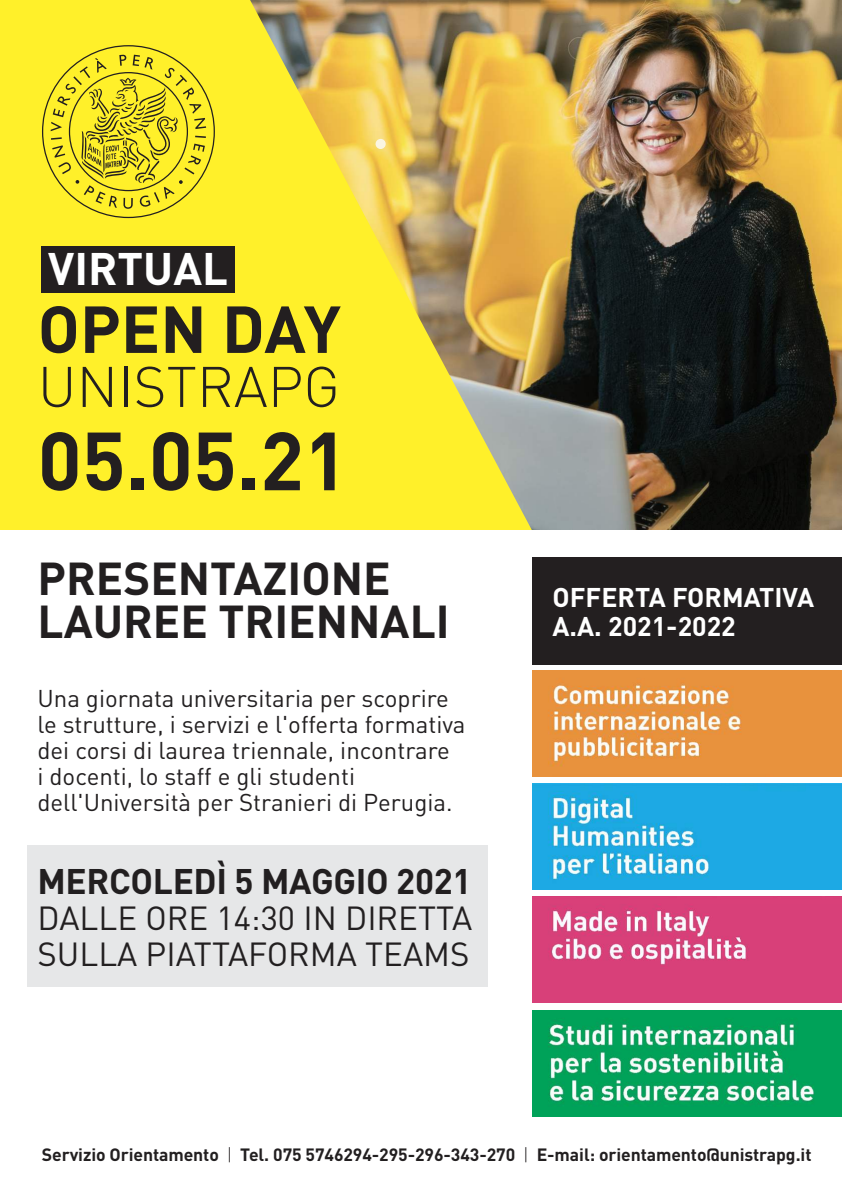
<style>
.page{position:relative;width:842px;height:1191px;background:#fff}
.page>*{position:absolute;margin:0;border:0;box-sizing:border-box;transform-origin:0 0}
.t1{font:700 81px "DIN";color:#231f20}
.t2{font:700 65.3px "DIN";color:#231f20}
.t3{font:300 56.3px "DIN";color:#231f20}
.t4{font:700 45.5px/43.3px "DIN";color:#221f20}
.t5{font:700 45px "DIN";color:#fff}
.t6{font:700 35.1px "DIN";letter-spacing:-.01em;color:#221f20}
.t7{font:33px/36px "DIN";color:#221f20}
.t8{font:700 26.8px/29px "DIN";color:#fff}
.t9{font:24px/25.9px "DIN";color:#221f20}
.t10{font:700 17.6px "DIN";letter-spacing:-.005em;color:#221f20}
.s1{font-weight:300}
</style>
<div class="page">
<img style="left:533px;top:670px;width:309px;height:106px">
<img style="left:533px;top:783px;width:309px;height:106px">
<img style="left:533px;top:896px;width:309px;height:106px">
<img style="left:533px;top:1010px;width:309px;height:106px">
<div style="left:532px;top:557px;width:310px;height:107px;background:#231f20"></div>
<img style="left:579px;top:0;width:263px;height:529px">
<svg style="left:0;top:0;width:579px;height:529px;background:#e8d33d"></svg>
<svg style="left:26px;top:39px;width:190px;height:187px;background:#e6d828"></svg>
<div style="left:41px;top:246px;width:193px;height:47px;background:#231f20"></div>
<div style="left:27px;top:845px;width:461px;height:142px;background:#e6e7e8"></div>
<h3 class="t5" style="left:48px;top:240px;width:181px">VIRTUAL</h3>
<h2 class="t2" style="left:38px;top:287px;width:305px">OPEN DAY</h2>
<h3 class="t3" style="left:38px;top:352px;width:304px">UNISTRAPG</h3>
<h1 class="t1" style="left:38px;top:408px;width:312px">05.05.21</h1>
<h3 class="t4" style="left:37px;top:554px;width:414px">PRESENTAZIONE<br>LAUREE TRIENNALI</h3>
<p class="t9" style="left:37px;top:685px;width:430px">Una giornata universitaria per scoprire le strutture, i servizi e l'offerta formativa dei corsi di laurea triennale, incontrare<br>i docenti, lo staff e gli studenti dell'Università per Stranieri di Perugia.</p>
<h3 class="t6" style="left:37px;top:858px;width:436px">MERCOLEDÌ 5 MAGGIO 2021</h3>
<h3 class="t7" style="left:37px;top:899px;width:436px">DALLE ORE 14:30 IN DIRETTA<br>SULLA PIATTAFORMA TEAMS</h3>
<p class="t8" style="left:552px;top:581px;width:263px">OFFERTA FORMATIVA<br>A.A. 2021-2022</p>
<p class="t10" style="left:42px;top:1143px;width:771px">Servizio Orientamento <span class="s1">|</span> Tel. 075 5746294-295-296-343-270 <span class="s1">|</span> E-mail: orientamento@unistrapg.it</p>
</div>
